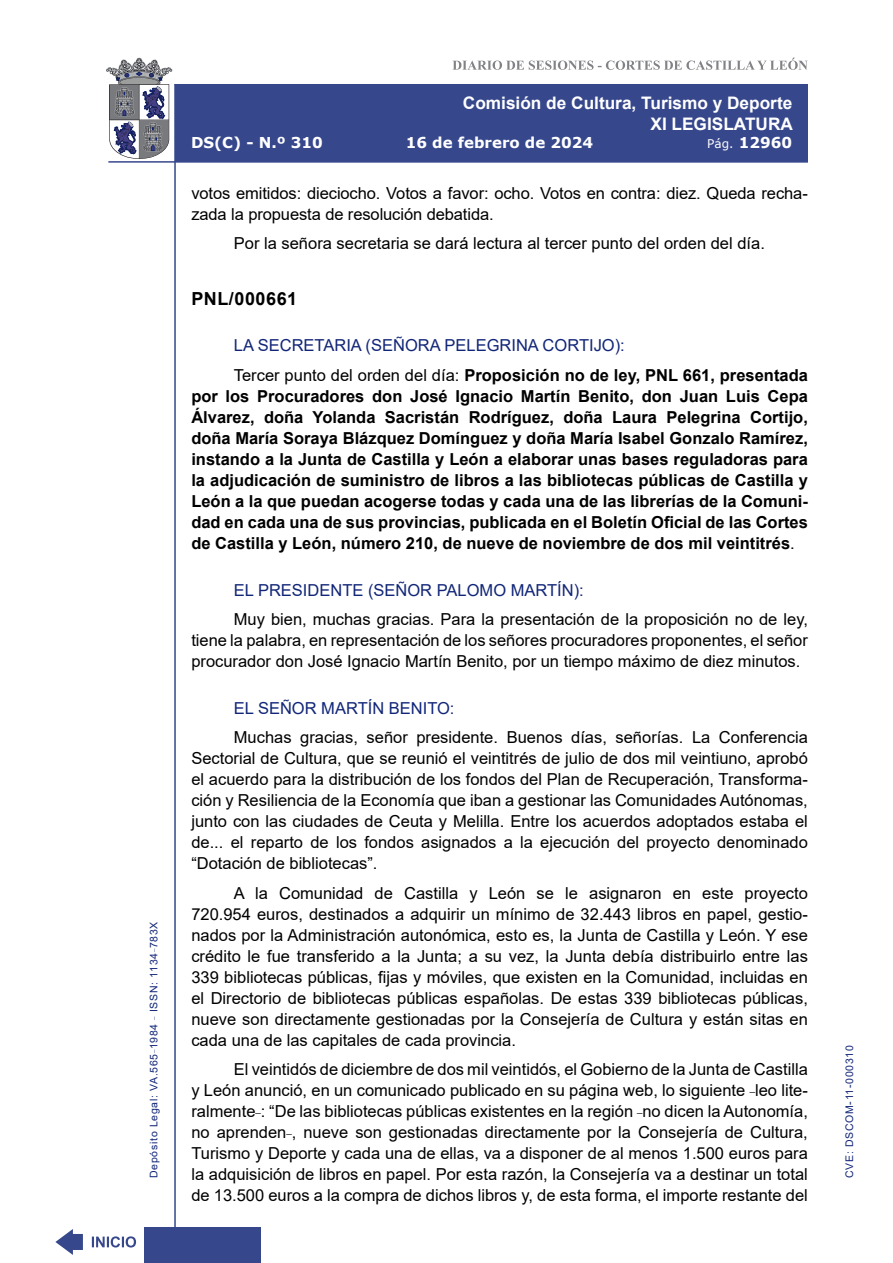
<style>
.page{position:relative;width:893px;height:1263px;background:#fff}
.page>*{position:absolute;margin:0;border:0;box-sizing:border-box;transform-origin:0 0}
.MarcadorPrimerNivel{font:700 18px "Arial";letter-spacing:.03em;color:#000}
.t1{font:700 17.25px/20.7px "Arial";color:#fff;text-align:right}
.t2{font:16.5px/21px "Arial";color:#000;text-align:justify}
.t3{font:700 16.5px/21px "Arial";color:#000;text-align:justify}
.Orador{font:16.5px "Arial";color:#122678}
.t4{font:700 15px "Verdana";color:#fff}
.t5{font:10.5px "Arial";letter-spacing:.065em;color:#122678}
.s1{font-weight:400;font-size:12px}
.s2{font-weight:400}
</style>
<div class="page">
<svg style="left:452px;top:58px;width:356px;height:12px"></svg>
<hr style="left:174px;top:84px;width:2px;height:1179px;background:#36478c">
<div style="left:144px;top:1227px;width:117px;height:36px;background:#36478c"></div>
<div style="left:175px;top:84px;width:633px;height:78px;background:#36478c"></div>
<hr style="left:108px;top:161px;width:700px;height:2px;background:#36478c">
<svg style="left:92px;top:1236px;width:44px;height:11px"></svg>
<svg style="left:55px;top:1229px;width:28px;height:26px"></svg>
<svg style="left:106px;top:58px;width:66px;height:101px"></svg>
<p class="t5" style="left:146px;top:1178px;width:258px;rotate:-90deg">Depósito Legal: VA.565<sup>_</sup>1984 <sup>_</sup> ISSN: 1134<sup>_</sup>783X</p>
<p class="t1" style="left:463px;top:93px;width:332px">Comisión de Cultura, Turismo y Deporte<br>XI LEGISLATURA</p>
<p class="t4" style="left:191px;top:132px;width:133px">DS(C) - N.º 310</p>
<p class="t4" style="left:406px;top:132px;width:189px">16 de febrero de 2024</p>
<p class="t4" style="left:707px;top:132px;width:86px"><span class="s1">Pág.</span> 12960</p>
<p class="t2" style="left:191px;top:183px;width:618px">votos emitidos: dieciocho. Votos a favor: ocho. Votos en contra: diez. Queda recha&shy;zada la propuesta de resolución debatida.</p>
<p class="t2" style="left:234px;top:233px;width:533px">Por la señora secretaria se dará lectura al tercer punto del orden del día.</p>
<p class="MarcadorPrimerNivel" style="left:191px;top:286px;width:107px">PNL/000661</p>
<p class="Orador" style="left:234px;top:334px;width:392px">LA SECRETARIA (SEÑORA PELEGRINA CORTIJO):</p>
<p class="t3" style="left:191px;top:365px;width:618px;text-indent:43px"><span class="s2">Tercer punto del orden del día:</span> Proposición no de ley, PNL 661, presentada por los Procuradores don José Ignacio Martín Benito, don Juan Luis Cepa Álvarez, doña Yolanda Sacristán Rodríguez, doña Laura Pelegrina Cortijo, doña María Soraya Blázquez Domínguez y doña María Isabel Gonzalo Ramírez, instando a la Junta de Castilla y León a elaborar unas bases reguladoras para la adjudicación de suministro de libros a las bibliotecas públicas de Castilla y León a la que puedan acogerse todas y cada una de las librerías de la Comuni&shy;dad en cada una de sus provincias, publicada en el Boletín Oficial de las Cortes de Castilla y León, número 210, de nueve de noviembre de dos mil veintitrés<span class="s2">.</span></p>
<p class="Orador" style="left:234px;top:578px;width:351px">EL PRESIDENTE (SEÑOR PALOMO MARTÍN):</p>
<p class="t2" style="left:191px;top:609px;width:618px;text-indent:43px">Muy bien, muchas gracias. Para la presentación de la proposición no de ley, tiene la palabra, en representación de los señores procuradores proponentes, el señor procurador don José Ignacio Martín Benito, por un tiempo máximo de diez minutos.</p>
<p class="Orador" style="left:234px;top:696px;width:222px">EL SEÑOR MARTÍN BENITO:</p>
<p class="t2" style="left:191px;top:727px;width:618px;text-indent:43px">Muchas gracias, señor presidente. Buenos días, señorías. La Conferencia Sectorial de Cultura, que se reunió el veintitrés de julio de dos mil veintiuno, aprobó el acuerdo para la distribución de los fondos del Plan de Recuperación, Transforma&shy;ción y Resiliencia de la Economía que iban a gestionar las Comunidades Autónomas, junto con las ciudades de Ceuta y Melilla. Entre los acuerdos adoptados estaba el de... el reparto de los fondos asignados a la ejecución del proyecto denominado “Dotación de bibliotecas”.</p>
<p class="t2" style="left:191px;top:882px;width:618px;text-indent:43px">A la Comunidad de Castilla y León se le asignaron en este proyecto 720.954 euros, destinados a adquirir un mínimo de 32.443 libros en papel, gestio&shy;nados por la Administración autonómica, esto es, la Junta de Castilla y León. Y ese crédito le fue transferido a la Junta; a su vez, la Junta debía distribuirlo entre las 339 bibliotecas públicas, fijas y móviles, que existen en la Comunidad, incluidas en el Directorio de bibliotecas públicas españolas. De estas 339 bibliotecas públicas, nueve son directamente gestionadas por la Consejería de Cultura y están sitas en cada una de las capitales de cada provincia.</p>
<p class="t2" style="left:191px;top:1059px;width:618px;text-indent:43px">El veintidós de diciembre de dos mil veintidós, el Gobierno de la Junta de Castilla y León anunció, en un comunicado publicado en su página web, lo siguiente <sup>_</sup>leo lite&shy;ralmente<sup>_</sup>: “De las bibliotecas públicas existentes en la región <sup>_</sup>no dicen la Autonomía, no aprenden<sup>_</sup>, nueve son gestionadas directamente por la Consejería de Cultura, Turismo y Deporte y cada una de ellas, va a disponer de al menos 1.500 euros para la adquisición de libros en papel. Por esta razón, la Consejería va a destinar un total de 13.500 euros a la compra de dichos libros y, de esta forma, el importe restante del</p>
<p class="t5" style="left:842px;top:1178px;width:134px;rotate:-90deg">CVE: DSCOM-11-000310</p>
</div>
